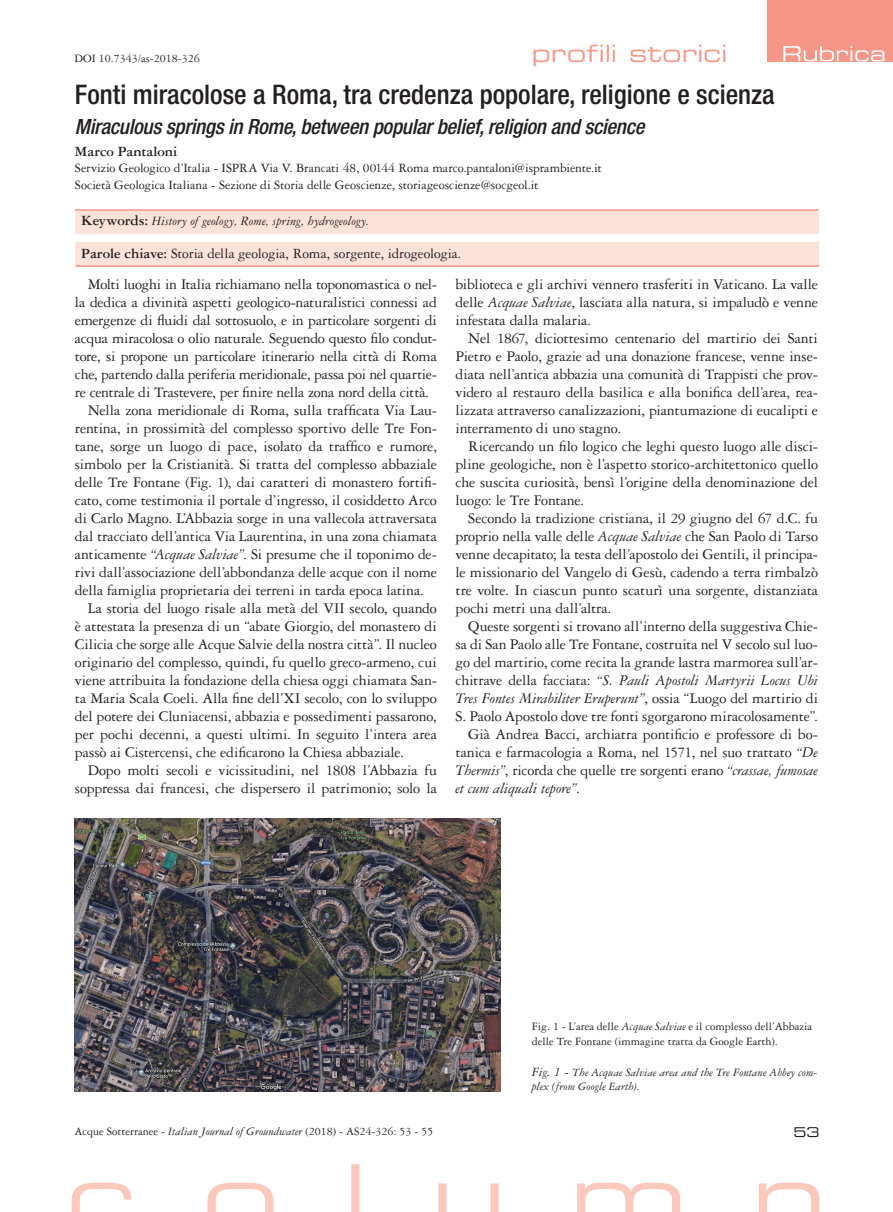
<style>
.page{position:relative;width:893px;height:1212px;background:#fff}
.page>*{position:absolute;margin:0;border:0;box-sizing:border-box;transform-origin:0 0}
.t1{font:500 condensed 27px "Helvetica Neue LT Std";color:#231f20}
.t2{font:24px "Eurostile LT Std Ex 2";color:#f59687}
.t3{font:italic 500 condensed 21px "Helvetica Neue LT Std";letter-spacing:-.015em;color:#231f20}
.t4{font:15.75px/18px "Garamond 3 LT Std";letter-spacing:-.01em;color:#231f20;text-align:justify}
.t5{font:italic 15.75px "Garamond 3 LT Std";letter-spacing:-.005em;color:#231f20}
.t6{font:15px "Garamond 3 LT Std";letter-spacing:-.015em;color:#231f20}
.t7{font:700 15px "Garamond 3 LT Std";letter-spacing:-.005em;color:#231f20}
.t8{font:13.5px/16.2px "Garamond 3 LT Std";letter-spacing:-.005em;color:#231f20}
.t9{font:italic 13.5px "Garamond 3 LT Std";color:#231f20}
.t10{font:13.5px "Eurostile LT Std Ex 2";color:#231f20}
.t11{font:12px/14.4px "Garamond 3 LT Std";color:#231f20}
.t12{font:italic 12px/14.4px "Garamond 3 LT Std";letter-spacing:.005em;color:#231f20}
.s1{font-weight:700;font-style:normal;font-size:15px}
.s2{font-weight:700}
.s3{font-style:italic}
.s4{font-style:normal}
.s5{font-size:13.5px}
</style>
<div class="page">
<svg style="left:72px;top:1164px;width:747px;height:48px"></svg>
<img style="left:75px;top:818px;width:425px;height:274px">
<div style="left:767px;top:0;width:126px;height:62px;background:#f59687"></div>
<svg style="left:783px;top:46px;width:101px;height:15px"></svg>
<div style="left:75px;top:242px;width:744px;height:25px;background:#fde2d9"></div>
<div style="left:75px;top:210px;width:744px;height:24px;background:#fde2d9"></div>
<hr style="left:75px;top:209px;width:744px;height:2px;background:#f59687">
<hr style="left:75px;top:265px;width:744px;height:2px;background:#f59687">
<p class="t11" style="left:74px;top:51px;width:127px">DOI 10.7343/as-2018-326</p>
<h2 class="t2" style="left:532px;top:37px;width:197px">profili storici</h2>
<h1 class="t1" style="left:75px;top:79px;width:701px">Fonti miracolose a Roma, tra credenza popolare, religione e scienza</h1>
<h3 class="t3" style="left:75px;top:114px;width:571px">Miraculous springs in Rome, between popular belief, religion and science</h3>
<p class="t7" style="left:75px;top:143px;width:104px">Marco Pantaloni</p>
<p class="t8" style="left:75px;top:160px;width:529px">Servizio Geologico d’Italia - ISPRA Via V. Brancati 48, 00144 Roma marco.pantaloni@isprambiente.it<br>Società Geologica Italiana - Sezione di Storia delle Geoscienze, storiageoscienze@socgeol.it</p>
<p class="t9" style="left:81px;top:214px;width:290px"><span class="s1">Keywords:</span> History of geology, Rome, spring, hydrogeology.</p>
<p class="t6" style="left:81px;top:245px;width:381px"><span class="s2">Parole chiave:</span> Storia della geologia, Roma, sorgente, idrogeologia.</p>
<p class="t4" style="left:88px;top:275px;width:351px">Molti luoghi in Italia richiamano nella toponomastica o nel-</p>
<p class="t4" style="left:75px;top:293px;width:363px">la dedica a divinità aspetti geologico-naturalistici connessi ad</p>
<p class="t4" style="left:75px;top:311px;width:363px">emergenze di fluidi dal sottosuolo, e in particolare sorgenti di</p>
<p class="t4" style="left:75px;top:329px;width:363px">acqua miracolosa o olio naturale. Seguendo questo filo condut-</p>
<p class="t4" style="left:75px;top:347px;width:363px">tore, si propone un particolare itinerario nella città di Roma</p>
<p class="t4" style="left:75px;top:365px;width:363px">che, partendo dalla periferia meridionale, passa poi nel quartie-</p>
<p class="t4" style="left:75px;top:383px;width:356px">re centrale di Trastevere, per finire nella zona nord della città.</p>
<p class="t4" style="left:88px;top:401px;width:351px">Nella zona meridionale di Roma, sulla trafficata Via Lau-</p>
<p class="t4" style="left:75px;top:419px;width:363px">rentina, in prossimità del complesso sportivo delle Tre Fon-</p>
<p class="t4" style="left:75px;top:437px;width:363px">tane, sorge un luogo di pace, isolato da traffico e rumore,</p>
<p class="t4" style="left:75px;top:455px;width:363px">simbolo per la Cristianità. Si tratta del complesso abbaziale</p>
<p class="t4" style="left:75px;top:473px;width:363px">delle Tre Fontane (Fig. 1), dai caratteri di monastero fortifi-</p>
<p class="t4" style="left:75px;top:491px;width:363px">cato, come testimonia il portale d’ingresso, il cosiddetto Arco</p>
<p class="t4" style="left:75px;top:509px;width:363px">di Carlo Magno. L’Abbazia sorge in una vallecola attraversata</p>
<p class="t4" style="left:75px;top:527px;width:363px">dal tracciato dell’antica Via Laurentina, in una zona chiamata</p>
<p class="t4" style="left:75px;top:545px;width:363px">anticamente <span class="s3">“Acquae Salviae”</span>. Si presume che il toponimo de-</p>
<p class="t4" style="left:75px;top:563px;width:363px">rivi dall’associazione dell’abbondanza delle acque con il nome</p>
<p class="t4" style="left:75px;top:581px;width:351px">della famiglia proprietaria dei terreni in tarda epoca latina.</p>
<p class="t4" style="left:88px;top:599px;width:351px">La storia del luogo risale alla metà del VII secolo, quando</p>
<p class="t4" style="left:75px;top:617px;width:363px">è attestata la presenza di un “abate Giorgio, del monastero di</p>
<p class="t4" style="left:75px;top:635px;width:363px">Cilicia che sorge alle Acque Salvie della nostra città”. Il nucleo</p>
<p class="t4" style="left:75px;top:653px;width:363px">originario del complesso, quindi, fu quello greco-armeno, cui</p>
<p class="t4" style="left:75px;top:671px;width:363px">viene attribuita la fondazione della chiesa oggi chiamata San-</p>
<p class="t4" style="left:75px;top:689px;width:363px">ta Maria Scala Coeli. Alla fine dell’XI secolo, con lo sviluppo</p>
<p class="t4" style="left:75px;top:707px;width:363px">del potere dei Cluniacensi, abbazia e possedimenti passarono,</p>
<p class="t4" style="left:75px;top:725px;width:363px">per pochi decenni, a questi ultimi. In seguito l’intera area</p>
<p class="t4" style="left:75px;top:743px;width:331px">passò ai Cistercensi, che edificarono la Chiesa abbaziale.</p>
<p class="t4" style="left:88px;top:761px;width:351px">Dopo molti secoli e vicissitudini, nel 1808 l’Abbazia fu</p>
<p class="t4" style="left:75px;top:779px;width:363px">soppressa dai francesi, che dispersero il patrimonio; solo la</p>
<p class="t4" style="left:455px;top:275px;width:364px">biblioteca e gli archivi vennero trasferiti in Vaticano. La valle delle <span class="s3">Acquae Salviae</span>, lasciata alla natura, si impaludò e venne infestata dalla malaria.</p>
<p class="t4" style="left:455px;top:329px;width:364px;text-indent:13px">Nel 1867, diciottesimo centenario del martirio dei Santi Pietro e Paolo, grazie ad una donazione francese, venne inse&shy;diata nell’antica abbazia una comunità di Trappisti che prov&shy;videro al restauro della basilica e alla bonifica dell’area, rea&shy;lizzata attraverso canalizzazioni, piantumazione di eucalipti e interramento di uno stagno.</p>
<p class="t4" style="left:455px;top:437px;width:364px;text-indent:13px">Ricercando un filo logico che leghi questo luogo alle disci&shy;pline geologiche, non è l’aspetto storico-architettonico quello che suscita curiosità, bensì l’origine della denominazione del luogo: le Tre Fontane.</p>
<p class="t4" style="left:455px;top:509px;width:364px;text-indent:13px">Secondo la tradizione cristiana, il 29 giugno del 67 d.C. fu proprio nella valle delle <span class="s3">Acquae Salviae</span> che San Paolo di Tarso venne decapitato; la testa dell’apostolo dei Gentili, il principa&shy;le missionario del Vangelo di Gesù, cadendo a terra rimbalzò tre volte. In ciascun punto scaturì una sorgente, distanziata pochi metri una dall’altra.</p>
<p class="t4" style="left:468px;top:617px;width:351px">Queste sorgenti si trovano all’interno della suggestiva Chie-</p>
<p class="t4" style="left:455px;top:635px;width:364px">sa di San Paolo alle Tre Fontane, costruita nel V secolo sul luo-</p>
<p class="t4" style="left:455px;top:653px;width:364px">go del martirio, come recita la grande lastra marmorea sull’ar-</p>
<p class="t5" style="left:455px;top:672px;width:364px"><span class="s4">chitrave della facciata:</span> “S. Pauli Apostoli Martyrii Locus Ubi</p>
<p class="t5" style="left:455px;top:690px;width:364px">Tres Fontes Mirabiliter Eruperunt”<span class="s4">, ossia “Luogo del martirio di</span></p>
<p class="t4" style="left:455px;top:707px;width:364px">S. Paolo Apostolo dove tre fonti sgorgarono miracolosamente”.</p>
<p class="t4" style="left:468px;top:725px;width:351px">Già Andrea Bacci, archiatra pontificio e professore di bo-</p>
<p class="t4" style="left:455px;top:743px;width:364px">tanica e farmacologia a Roma, nel 1571, nel suo trattato <span class="s3">“De</span></p>
<p class="t4" style="left:455px;top:761px;width:364px"><span class="s3">Thermis”</span>, ricorda che quelle tre sorgenti erano <span class="s3">“crassae, fumosae</span></p>
<p class="t5" style="left:455px;top:780px;width:126px">et cum aliquali tepore”<span class="s4">.</span></p>
<p class="t11" style="left:532px;top:1020px;width:282px">Fig. 1 - L’area delle <span class="s3">Acquae Salviae</span> e il complesso dell’Abbazia delle Tre Fontane (immagine tratta da Google Earth).</p>
<p class="t12" style="left:532px;top:1065px;width:287px"><span class="s5">Fig. 1 -</span> The Acquae Salviae area and the Tre Fontane Abbey com&shy;plex (from Google Earth).</p>
<p class="t11" style="left:74px;top:1124px;width:360px">Acque Sotterranee - <span class="s3">Italian Journal of Groundwater</span> (2018) - AS24-326: 53 - 55</p>
<p class="t10" style="left:794px;top:1123px;width:28px">53</p>
</div>
